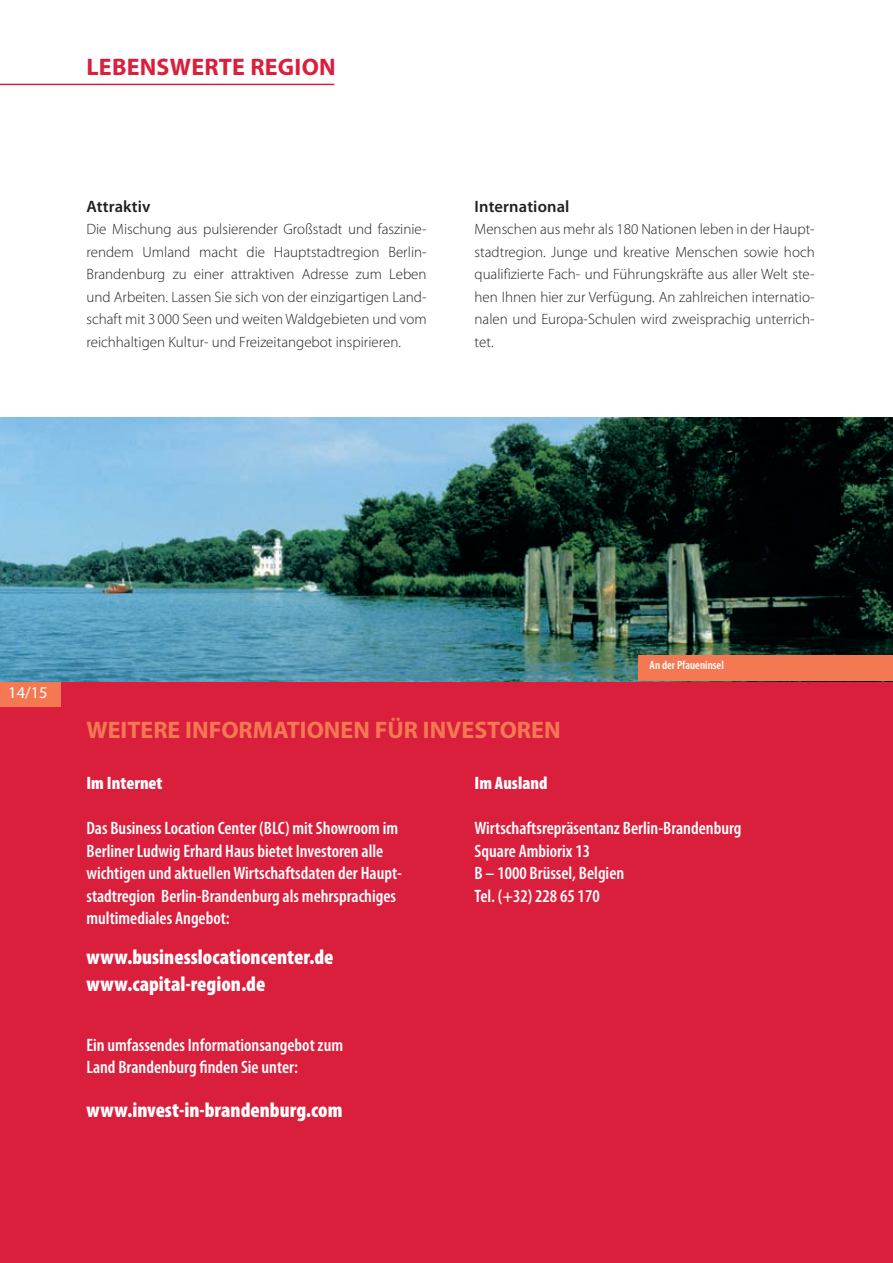
<style>
.page{position:relative;width:893px;height:1263px;background:#fff}
.page>*{position:absolute;margin:0;border:0;box-sizing:border-box;transform-origin:0 0}
.t1{font:700 24px "Myriad Pro";color:#f47953}
.t2{font:700 24px "Myriad Pro";letter-spacing:.01em;color:#da1f3d}
.t3{font:900 condensed 21px/27px "Myriad Pro";color:#fff}
.t4{font:600 condensed 18px/22.5px "Myriad Pro";color:#fff}
.t5{font:900 condensed 18px "Myriad Pro";color:#fff}
.t6{font:600 16.5px "Myriad Pro";letter-spacing:.01em;color:#231f20}
.t7{font:16.5px "Myriad Pro";color:#fff}
.t8{font:300 15px/22.5px "Myriad Pro";color:#231f20;text-align:justify}
.t9{font:600 condensed 12px "Myriad Pro";color:#fff}
</style>
<div class="page">
<div style="left:0;top:681px;width:893px;height:582px;background:#da1f3d"></div>
<hr style="left:0;top:84px;width:334px;height:1px;background:#da1f3d">
<div style="left:0;top:679px;width:61px;height:28px;background:#f47953"></div>
<img style="left:0;top:418px;width:893px;height:263px">
<div style="left:638px;top:655px;width:255px;height:26px;background:#f47953"></div>
<h1 class="t2" style="left:86px;top:51px;width:251px">LEBENSWERTE REGION</h1>
<p class="t6" style="left:86px;top:195px;width:66px">Attraktiv</p>
<p class="t8" style="left:86px;top:218px;width:342px">Die Mischung aus pulsierender Großstadt und faszinie&shy;rendem Umland macht die Hauptstadtregion Berlin-Brandenburg zu einer attraktiven Adresse zum Leben und Arbeiten. Lassen Sie sich von der einzigartigen Land&shy;schaft mit 3 000 Seen und weiten Waldgebieten und vom reichhaltigen Kultur- und Freizeitangebot inspirieren.</p>
<p class="t6" style="left:475px;top:195px;width:96px">International</p>
<p class="t8" style="left:475px;top:218px;width:342px">Menschen aus mehr als 180 Nationen leben in der Haupt&shy;stadtregion. Junge und kreative Menschen sowie hoch qualifizierte Fach- und Führungskräfte aus aller Welt ste&shy;hen Ihnen hier zur Verfügung. An zahlreichen internatio&shy;nalen und Europa-Schulen wird zweisprachig unterrich&shy;tet.</p>
<p class="t7" style="left:8px;top:683px;width:41px">14/15</p>
<h1 class="t1" style="left:86px;top:714px;width:476px">WEITERE INFORMATIONEN FÜR INVESTOREN</h1>
<p class="t9" style="left:650px;top:658px;width:76px">An der Pfaueninsel</p>
<p class="t5" style="left:86px;top:771px;width:78px">Im Internet</p>
<p class="t4" style="left:86px;top:816px;width:317px">Das Business Location Center (BLC) mit Showroom im Berliner Ludwig Erhard Haus bietet Investoren alle wichtigen und aktuellen Wirtschaftsdaten der Haupt&shy;stadtregion Berlin-Brandenburg als mehrsprachiges multimediales Angebot:</p>
<h2 class="t3" style="left:86px;top:942px;width:249px">www.businesslocationcenter.de www.capital-region.de</h2>
<p class="t4" style="left:86px;top:1033px;width:258px">Ein umfassendes Informationsangebot zum<br>Land Brandenburg finden Sie unter:</p>
<h2 class="t3" style="left:86px;top:1096px;width:258px">www.invest-in-brandenburg.com</h2>
<p class="t5" style="left:475px;top:771px;width:74px">Im Ausland</p>
<p class="t4" style="left:475px;top:816px;width:268px">Wirtschaftsrepräsentanz Berlin-Brandenburg<br>Square Ambiorix 13<br>B – 1000 Brüssel, Belgien<br>Tel. (+32) 228 65 170</p>
</div>
